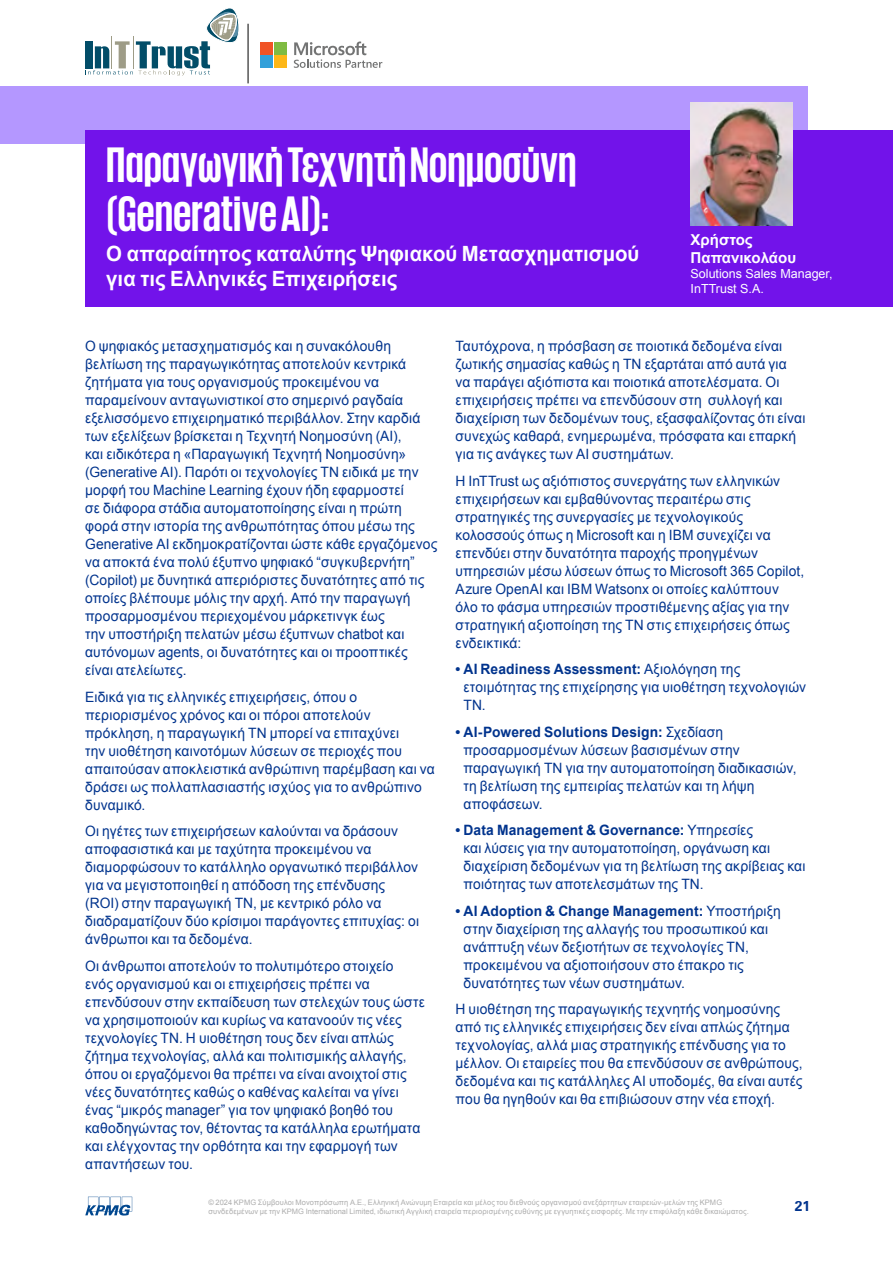
<style>
.page{position:relative;width:893px;height:1263px;background:#fff}
.page>*{position:absolute;margin:0;border:0;box-sizing:border-box;transform-origin:0 0}
.t1{font:700 51px/49.5px "KPMG Greek";color:#fff}
.t2{font:700 21px/25.2px "Arial";color:#fff}
.t3{font:700 15px/18px "Arial";color:#fff}
.t4{font:14.25px/18px "Arial";letter-spacing:.015em;color:#00338d}
.t5{font:700 14.25px "Universfor KPMG";color:#00338d}
.t6{font:12.45px/15px "Arial";color:#fff}
.t7{font:7.5px/9px "Arial";letter-spacing:.02em;color:#adadad}
.s1{font-weight:700}
</style>
<div class="page">
<div style="left:0;top:86px;width:808px;height:58px;background:#b497ff"></div>
<div style="left:85px;top:130px;width:808px;height:176px;background:#7213ea"></div>
<img style="left:691px;top:102px;width:102px;height:123px">
<svg style="left:294px;top:41px;width:88px;height:27px"></svg>
<div style="left:261px;top:42px;width:12px;height:12px;background:#f05326"></div>
<div style="left:274px;top:42px;width:12px;height:12px;background:#7fbb42"></div>
<div style="left:261px;top:56px;width:12px;height:12px;background:#32a0da"></div>
<div style="left:274px;top:56px;width:12px;height:12px;background:#fdb717"></div>
<svg style="left:85px;top:8px;width:154px;height:68px"></svg>
<hr style="left:248px;top:24px;width:1px;height:59px;background:#000">
<svg style="left:85px;top:1197px;width:47px;height:18px"></svg>
<h1 class="t1" style="left:106px;top:138px;width:472px">Παραγωγική Τεχνητή Νοημοσύνη (Generative AI):</h1>
<h2 class="t2" style="left:106px;top:242px;width:535px">Ο απαραίτητος καταλύτης Ψηφιακού Μετασχηματισμού για τις Ελληνικές Επιχειρήσεις</h2>
<p class="t3" style="left:691px;top:231px;width:107px">Χρήστος<br>Παπανικολάου</p>
<p class="t6" style="left:691px;top:266px;width:143px">Solutions Sales Manager,<br>InTTrust S.A.</p>
<p class="t4" style="left:85px;top:337px;width:354px">Ο ψηφιακός μετασχηματισμός και η συνακόλουθη βελτίωση της παραγωγικότητας αποτελούν κεντρικά ζητήματα για τους οργανισμούς προκειμένου να παραμείνουν ανταγωνιστικοί στο σημερινό ραγδαία εξελισσόμενο επιχειρηματικό περιβάλλον. Στην καρδιά των εξελίξεων βρίσκεται η Τεχνητή Νοημοσύνη (AI),<br>και ειδικότερα η «Παραγωγική Τεχνητή Νοημοσύνη» (Generative AI). Παρότι οι τεχνολογίες ΤΝ ειδικά με την μορφή του Machine Learning έχουν ήδη εφαρμοστεί<br>σε διάφορα στάδια αυτοματοποίησης είναι η πρώτη φορά στην ιστορία της ανθρωπότητας όπου μέσω της Generative AI εκδημοκρατίζονται ώστε κάθε εργαζόμενος να αποκτά ένα πολύ έξυπνο ψηφιακό “συγκυβερνήτη” (Copilot) με δυνητικά απεριόριστες δυνατότητες από τις οποίες βλέπουμε μόλις την αρχή. Από την παραγωγή προσαρμοσμένου περιεχομένου μάρκετινγκ έως<br>την υποστήριξη πελατών μέσω έξυπνων chatbot και αυτόνομων agents, οι δυνατότητες και οι προοπτικές είναι ατελείωτες.</p>
<p class="t4" style="left:85px;top:688px;width:351px">Ειδικά για τις ελληνικές επιχειρήσεις, όπου ο περιορισμένος χρόνος και οι πόροι αποτελούν πρόκληση, η παραγωγική ΤΝ μπορεί να επιταχύνει<br>την υιοθέτηση καινοτόμων λύσεων σε περιοχές που απαιτούσαν αποκλειστικά ανθρώπινη παρέμβαση και να δράσει ως πολλαπλασιαστής ισχύος για το ανθρώπινο δυναμικό.</p>
<p class="t4" style="left:85px;top:822px;width:335px">Οι ηγέτες των επιχειρήσεων καλούνται να δράσουν αποφασιστικά και με ταχύτητα προκειμένου να διαμορφώσουν το κατάλληλο οργανωτικό περιβάλλον για να μεγιστοποιηθεί η απόδοση της επένδυσης (ROI) στην παραγωγική ΤΝ, με κεντρικό ρόλο να διαδραματίζουν δύο κρίσιμοι παράγοντες επιτυχίας: οι άνθρωποι και τα δεδομένα.</p>
<p class="t4" style="left:85px;top:957px;width:341px">Οι άνθρωποι αποτελούν το πολυτιμότερο στοιχείο ενός οργανισμού και οι επιχειρήσεις πρέπει να επενδύσουν στην εκπαίδευση των στελεχών τους ώστε να χρησιμοποιούν και κυρίως να κατανοούν τις νέες τεχνολογίες ΤΝ. Η υιοθέτηση τους δεν είναι απλώς ζήτημα τεχνολογίας, αλλά και πολιτισμικής αλλαγής, όπου οι εργαζόμενοι θα πρέπει να είναι ανοιχτοί στις νέες δυνατότητες καθώς ο καθένας καλείται να γίνει ένας “μικρός manager” για τον ψηφιακό βοηθό του καθοδηγώντας τον, θέτοντας τα κατάλληλα ερωτήματα και ελέγχοντας την ορθότητα και την εφαρμογή των απαντήσεων του.</p>
<p class="t4" style="left:456px;top:337px;width:351px">Ταυτόχρονα, η πρόσβαση σε ποιοτικά δεδομένα είναι ζωτικής σημασίας καθώς η ΤΝ εξαρτάται από αυτά για<br>να παράγει αξιόπιστα και ποιοτικά αποτελέσματα. Οι επιχειρήσεις πρέπει να επενδύσουν στη συλλογή και διαχείριση των δεδομένων τους, εξασφαλίζοντας ότι είναι συνεχώς καθαρά, ενημερωμένα, πρόσφατα και επαρκή για τις ανάγκες των AI συστημάτων.</p>
<p class="t4" style="left:456px;top:472px;width:350px">H InTTrust ως αξιόπιστος συνεργάτης των ελληνικών επιχειρήσεων και εμβαθύνοντας περαιτέρω στις στρατηγικές της συνεργασίες με τεχνολογικούς κολοσσούς όπως η Microsoft και η IBM συνεχίζει να επενδύει στην δυνατότητα παροχής προηγμένων υπηρεσιών μέσω λύσεων όπως το Microsoft 365 Copilot, Azure OpenAI και IBM Watsonx οι οποίες καλύπτουν όλο το φάσμα υπηρεσιών προστιθέμενης αξίας για την στρατηγική αξιοποίηση της ΤΝ στις επιχειρήσεις όπως ενδεικτικά:</p>
<p class="t4" style="left:463px;top:660px;width:344px;text-indent:-8px"><span class="s1">• AI Readiness Assessment:</span> Αξιολόγηση της ετοιμότητας της επιχείρησης για υιοθέτηση τεχνολογιών<br>ΤΝ.</p>
<p class="t4" style="left:463px;top:723px;width:335px;text-indent:-8px"><span class="s1">• AI-Powered Solutions Design:</span> Σχεδίαση προσαρμοσμένων λύσεων βασισμένων στην παραγωγική ΤΝ για την αυτοματοποίηση διαδικασιών, τη βελτίωση της εμπειρίας πελατών και τη λήψη αποφάσεων.</p>
<p class="t4" style="left:463px;top:821px;width:343px;text-indent:-8px"><span class="s1">• Data Management &amp; Governance:</span> Υπηρεσίες<br>και λύσεις για την αυτοματοποίηση, οργάνωση και διαχείριση δεδομένων για τη βελτίωση της ακρίβειας και ποιότητας των αποτελεσμάτων της ΤΝ.</p>
<p class="t4" style="left:463px;top:902px;width:319px;text-indent:-8px"><span class="s1">• AI Adoption &amp; Change Management:</span> Υποστήριξη στην διαχείριση της αλλαγής του προσωπικού και ανάπτυξη νέων δεξιοτήτων σε τεχνολογίες ΤΝ, προκειμένου να αξιοποιήσουν στο έπακρο τις δυνατότητες των νέων συστημάτων.</p>
<p class="t4" style="left:456px;top:1000px;width:349px">Η υιοθέτηση της παραγωγικής τεχνητής νοημοσύνης από τις ελληνικές επιχειρήσεις δεν είναι απλώς ζήτημα τεχνολογίας, αλλά μιας στρατηγικής επένδυσης για το μέλλον. Οι εταιρείες που θα επενδύσουν σε ανθρώπους, δεδομένα και τις κατάλληλες ΑΙ υποδομές, θα είναι αυτές που θα ηγηθούν και θα επιβιώσουν στην νέα εποχή.</p>
<p class="t7" style="left:208px;top:1198px;width:542px">© 2024 KPMG Σύμβουλοι Μονοπρόσωπη Α.Ε., Ελληνική Ανώνυμη Εταιρεία και μέλος του διεθνούς οργανισμού ανεξάρτητων εταιρειών-μελών της KPMG συνδεδεμένων με την KPMG International Limited, ιδιωτική Αγγλική εταιρεία περιορισμένης ευθύνης με εγγυητικές εισφορές. Με την επιφύλαξη κάθε δικαιώματος.</p>
<p class="t5" style="left:795px;top:1198px;width:17px">21</p>
</div>
